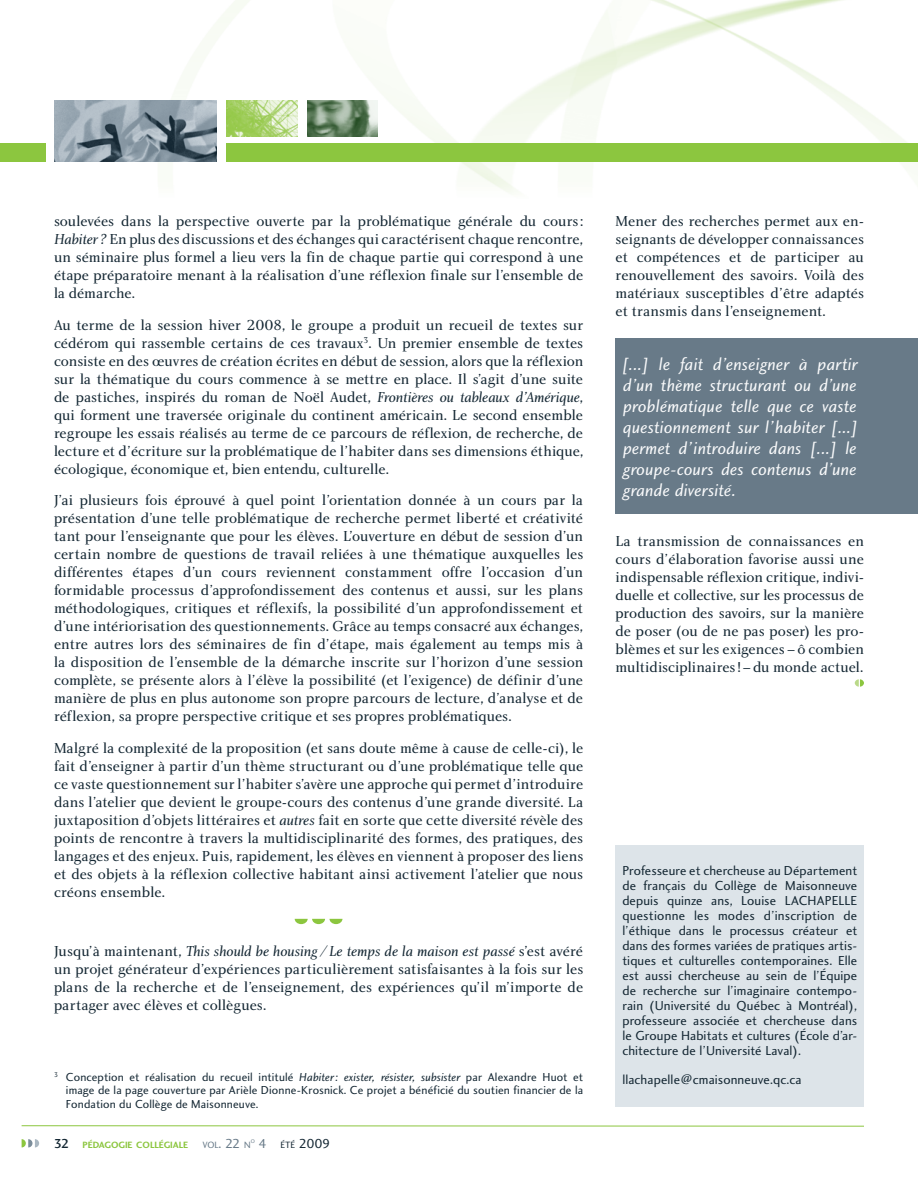
<style>
.page{position:relative;width:918px;height:1188px;background:#fff}
.page>*{position:absolute;margin:0;border:0;box-sizing:border-box;transform-origin:0 0}
.t1{font:18px/21px "Charlotte Sans Book Italic Plain";letter-spacing:.01em;color:#f9fafb;text-align:justify}
.t2{font:15px/18px "Charlotte Book Plain";letter-spacing:-.005em;color:#142733;text-align:justify}
.t3{font:15px "Charlotte Book Italic Plain";color:#142733}
.t4{font:13.5px/15px "Charlotte Sans Book Plain";letter-spacing:.01em;color:#142733;text-align:justify}
.t5{font:12px/13.5px "Charlotte Sans Book Plain";letter-spacing:.015em;color:#142733;text-align:justify}
.t6{font:9.45px "Charlotte Sans Bold Plain";color:#8cc63f}
.t7{font:9.45px "Charlotte Sans Book Plain";color:#687a88}
.t8{font:5.55px "Charlotte Sans Book Plain";color:#687a88}
.s1{font-family:"Charlotte Book Italic Plain"}
.s2{font-family:"Charlotte Book Plain"}
.s3{font-family:"Charlotte Sans Book Italic Plain"}
.s4{font-family:"Charlotte Sans Medium Plain";font-size:13.5px;color:#142733}
.s5{font-size:13.5px}
.s6{color:#687a88}
.s7{font-size:9.45px}
</style>
<div class="page">
<div style="left:616px;top:846px;width:248px;height:261px;background:#dde4e9"></div>
<img style="left:0;top:0;width:918px;height:193px">
<hr style="left:22px;top:1125px;width:842px;height:2px;background:#8cc63f">
<img style="left:55px;top:101px;width:162px;height:61px">
<img style="left:307px;top:101px;width:71px;height:36px">
<img style="left:227px;top:101px;width:70px;height:36px">
<div style="left:227px;top:144px;width:691px;height:18px;background:#8cc63f"></div>
<div style="left:0;top:144px;width:46px;height:18px;background:#8cc63f"></div>
<svg style="left:22px;top:1139px;width:17px;height:9px"></svg>
<svg style="left:295px;top:919px;width:48px;height:5px"></svg>
<div style="left:616px;top:339px;width:302px;height:175px;background:#687a88"></div>
<svg style="left:855px;top:679px;width:9px;height:8px"></svg>
<p class="t2" style="left:54px;top:213px;width:531px">soulevées dans la perspective ouverte par la problématique générale du cours :<br><span class="s1">Habiter ?</span> En plus des discussions et des échanges qui caractérisent chaque rencontre, un séminaire plus formel a lieu vers la fin de chaque partie qui correspond à une étape préparatoire menant à la réalisation d’une réflexion finale sur l’ensemble de la démarche.</p>
<p class="t2" style="left:54px;top:317px;width:531px">Au terme de la session hiver 2008, le groupe a produit un recueil de textes sur cédérom qui rassemble certains de ces travaux<sup>3</sup>. Un premier ensemble de textes consiste en des œuvres de création écrites en début de session, alors que la réflexion sur la thématique du cours commence à se mettre en place. Il s’agit d’une suite de pastiches, inspirés du roman de Noël Audet, <span class="s1">Frontières ou tableaux d’Amérique</span>, qui forment une traversée originale du continent américain. Le second ensemble regroupe les essais réalisés au terme de ce parcours de réflexion, de recherche, de lecture et d’écriture sur la problématique de l’habiter dans ses dimensions éthique, écologique, économique et, bien entendu, culturelle.</p>
<p class="t2" style="left:54px;top:492px;width:531px">J’ai plusieurs fois éprouvé à quel point l’orientation donnée à un cours par la présentation d’une telle problématique de recherche permet liberté et créativité tant pour l’enseignante que pour les élèves. L’ouverture en début de session d’un certain nombre de questions de travail reliées à une thématique auxquelles les différentes étapes d’un cours reviennent constamment offre l’occasion d’un formidable processus d’approfondissement des contenus et aussi, sur les plans méthodologiques, critiques et réflexifs, la possibilité d’un approfondissement et d’une intériorisation des questionnements. Grâce au temps consacré aux échanges, entre autres lors des séminaires de fin d’étape, mais également au temps mis à la disposition de l’ensemble de la démarche inscrite sur l’horizon d’une session complète, se présente alors à l’élève la possibilité (et l’exigence) de définir d’une manière de plus en plus autonome son propre parcours de lecture, d’analyse et de réflexion, sa propre perspective critique et ses propres problématiques.</p>
<p class="t2" style="left:54px;top:740px;width:531px">Malgré la complexité de la proposition (et sans doute même à cause de celle-ci), le fait d’enseigner à partir d’un thème structurant ou d’une problématique telle que ce vaste questionnement sur l’habiter s’avère une approche qui permet d’introduire dans l’atelier que devient le groupe-cours des contenus d’une grande diversité. La juxtaposition d’objets littéraires et <span class="s1">autres</span> fait en sorte que cette diversité révèle des points de rencontre à travers la multidisciplinarité des formes, des pratiques, des langages et des enjeux. Puis, rapidement, les élèves en viennent à proposer des liens et des objets à la réflexion collective habitant ainsi activement l’atelier que nous créons ensemble.</p>
<p class="t3" style="left:54px;top:945px;width:531px"><span class="s2">Jusqu’à maintenant,</span> This should be housing / Le temps de la maison est passé <span class="s2">s’est avéré</span></p>
<p class="t2" style="left:54px;top:962px;width:531px">un projet générateur d’expériences particulièrement satisfaisantes à la fois sur les plans de la recherche et de l’enseignement, des expériences qu’il m’importe de partager avec élèves et collègues.</p>
<p class="t5" style="left:66px;top:1071px;width:519px;text-indent:-12px"><sup>3</sup> Conception et réalisation du recueil intitulé <span class="s3">Habiter : exister, résister, subsister</span> par Alexandre Huot et image de la page couverture par Arièle Dionne-Krosnick. Ce projet a bénéficié du soutien financier de la Fondation du Collège de Maisonneuve.</p>
<p class="t6" style="left:54px;top:1141px;width:136px"><span class="s4">32</span> PÉDAGOGIE COLLÉGIALE</p>
<p class="t7" style="left:202px;top:1141px;width:50px">VOL<span class="s5">. 22</span> N</p>
<p class="t8" style="left:251px;top:1139px;width:6px">O</p>
<p class="t4" style="left:259px;top:1137px;width:73px"><span class="s6">4</span> <span class="s7">ÉTÉ</span> 2009</p>
<p class="t2" style="left:616px;top:213px;width:250px">Mener des recherches permet aux en&shy;seignants de développer connaissances et compétences et de participer au renouvellement des savoirs. Voilà des matériaux susceptibles d’être adaptés et transmis dans l’enseignement.</p>
<p class="t1" style="left:622px;top:355px;width:238px">[...] le fait d’enseigner à partir d’un thème structurant ou d’une problématique telle que ce vaste questionnement sur l’habiter [...] permet d’introduire dans [...] le groupe-cours des contenus d’une grande diversité.</p>
<p class="t2" style="left:616px;top:533px;width:250px">La transmission de connaissances en cours d’élaboration favorise aussi une indispensable réflexion critique, indivi&shy;duelle et collective, sur les processus de production des savoirs, sur la manière de poser (ou de ne pas poser) les pro&shy;blèmes et sur les exigences – ô combien multidisciplinaires ! – du monde actuel.</p>
<p class="t4" style="left:622px;top:865px;width:236px">Professeure et chercheuse au Département de français du Collège de Maisonneuve depuis quinze ans, Louise LACHAPELLE questionne les modes d’inscription de l’éthique dans le processus créateur et dans des formes variées de pratiques artis&shy;tiques et culturelles contemporaines. Elle est aussi chercheuse au sein de l’Équipe de recherche sur l’imaginaire contempo&shy;rain (Université du Québec à Montréal), professeure associée et chercheuse dans le Groupe Habitats et cultures (École d’ar&shy;chitecture de l’Université Laval).</p>
<p class="t4" style="left:622px;top:1073px;width:181px">llachapelle@cmaisonneuve.qc.ca</p>
</div>
